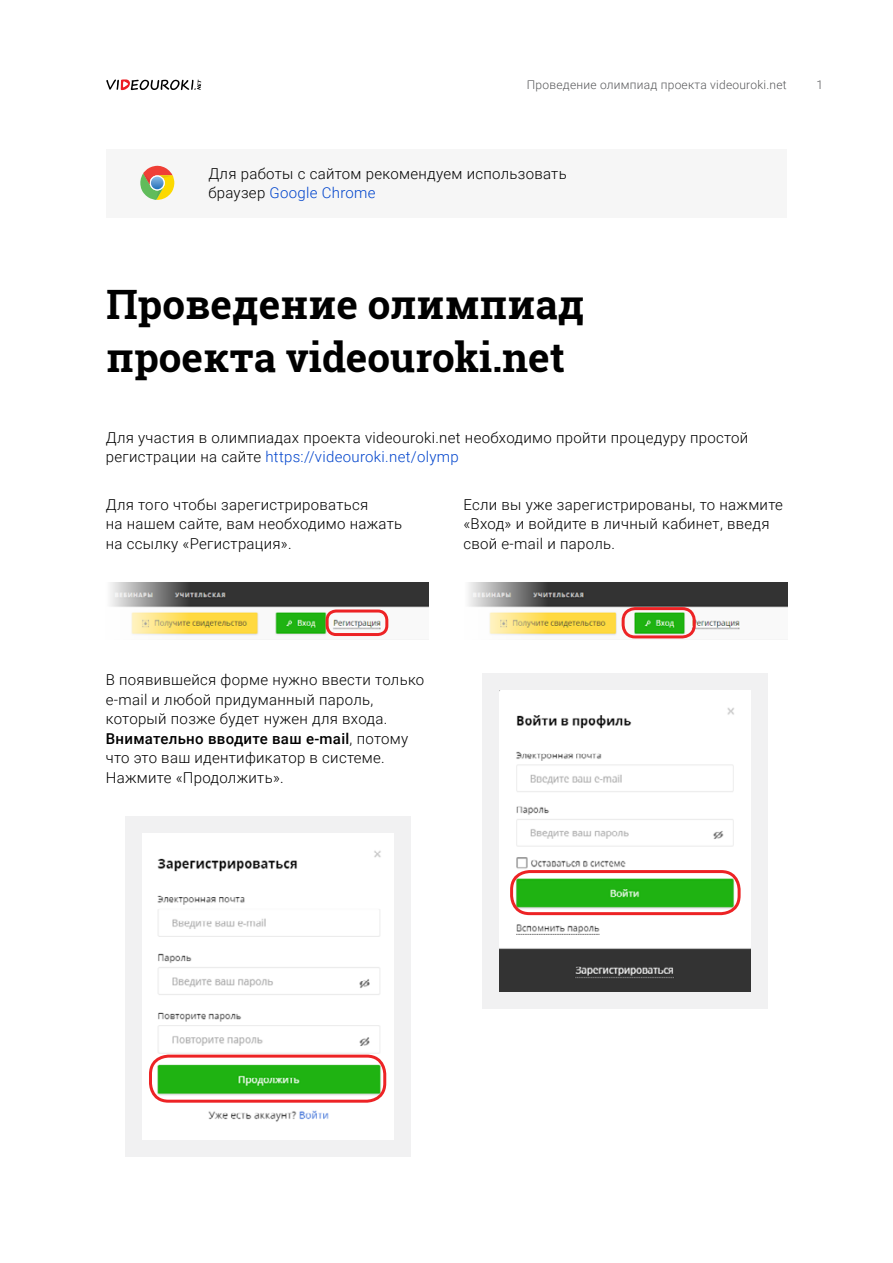
<style>
.page{position:relative;width:893px;height:1263px;background:#fff}
.page>*{position:absolute;margin:0;border:0;box-sizing:border-box;transform-origin:0 0}
.t1{font:700 40.5px/52.5px "Roboto Slab";color:#000}
.t2{font:300 15px/19.5px "Roboto";letter-spacing:.02em;color:#000}
.t3{font:300 12px "Roboto";letter-spacing:.02em;color:#58595b}
.s1{color:#04c}
.s2{font-weight:500}
</style>
<div class="page">
<svg style="left:106px;top:79px;width:95px;height:11px"></svg>
<div style="left:106px;top:149px;width:681px;height:68px;background:#f6f6f6"></div>
<svg style="left:140px;top:166px;width:34px;height:34px"></svg>
<img style="left:110px;top:583px;width:319px;height:54px">
<img style="left:468px;top:583px;width:319px;height:56px">
<div style="left:326px;top:609px;width:62px;height:27px;border:3px solid #ed2325;border-radius:9px"></div>
<div style="left:622px;top:607px;width:74px;height:31px;border:3px solid #ed2325;border-radius:12px"></div>
<div style="left:125px;top:816px;width:285px;height:341px;background:#f1f1f2"></div>
<img style="left:142px;top:833px;width:251px;height:307px">
<div style="left:149px;top:1054px;width:237px;height:49px;border:3px solid #ed2325;border-radius:18px"></div>
<div style="left:483px;top:674px;width:285px;height:335px;background:#f1f1f2"></div>
<img style="left:500px;top:691px;width:251px;height:301px">
<div style="left:510px;top:870px;width:231px;height:45px;border:3px solid #ed2325;border-radius:18px"></div>
<p class="t3" style="left:527px;top:77px;width:261px">Проведение олимпиад проекта videouroki.net</p>
<p class="t3" style="left:816px;top:77px;width:8px">1</p>
<p class="t2" style="left:208px;top:163px;width:360px">Для работы с сайтом рекомендуем использовать браузер <span class="s1">Google Chrome</span></p>
<h1 class="t1" style="left:106px;top:278px;width:480px">Проведение олимпиад проекта videouroki.net</h1>
<p class="t2" style="left:106px;top:427px;width:644px">Для участия в олимпиадах проекта videouroki.net необходимо пройти процедуру простой регистрации на сайте <span class="s1">https://videouroki.net/olymp</span></p>
<p class="t2" style="left:106px;top:494px;width:298px">Для того чтобы зарегистрироваться<br>на нашем сайте, вам необходимо нажать на ссылку «Регистрация».</p>
<p class="t2" style="left:463px;top:494px;width:321px">Если вы уже зарегистрированы, то нажмите «Вход» и войдите в личный кабинет, введя свой e-mail и пароль.</p>
<p class="t2" style="left:106px;top:669px;width:320px">В появившейся форме нужно ввести только e-mail и любой придуманный пароль, который позже будет нужен для входа.<br><span class="s2">Внимательно вводите ваш e-mail</span>, потому что это ваш идентификатор в системе.<br>Нажмите «Продолжить».</p>
</div>
